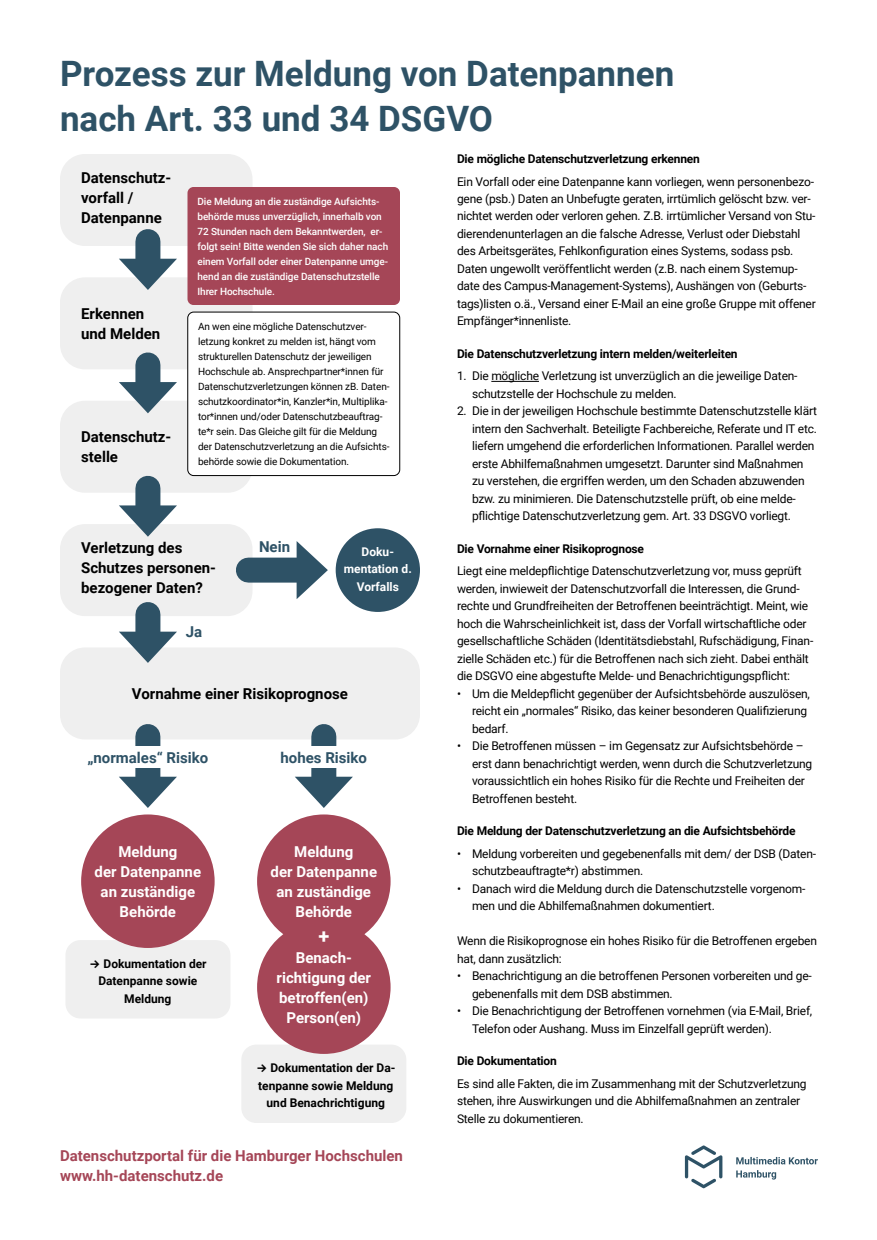
<style>
.page{position:relative;width:877px;height:1240px;background:#fff}
.page>*{position:absolute;margin:0;border:0;box-sizing:border-box;transform-origin:0 0}
.t1{font:700 35px/45px "Roboto";color:#2e5266}
.t2{font:700 20px "Roboto";color:#fff}
.t3{font:700 15px/20px "Roboto";color:#000}
.t4{font:700 15px/20px "Roboto";color:#fff;text-align:center}
.t5{font:700 15px/20px "Roboto";color:#a54657}
.t6{font:700 15px "Roboto";color:#2e5266}
.t7{font:12px/17.5px "Roboto";letter-spacing:-.015em;color:#000}
.t8{font:700 12px/17.5px "Roboto";letter-spacing:-.015em;color:#000;text-align:center}
.t9{font:700 12px/17.5px "Roboto";color:#fff;text-align:center}
.t10{font:10px/15px "Roboto";letter-spacing:-.01em;color:#000}
.t11{font:500 10px/15px "Roboto";letter-spacing:-.01em;color:#fff}
.s1{font-family:"Inter"}
</style>
<div class="page">
<svg style="left:685px;top:1145px;width:37px;height:43px"></svg>
<svg style="left:736px;top:1170px;width:40px;height:10px"></svg>
<svg style="left:736px;top:1157px;width:82px;height:7px"></svg>
<hr style="left:491px;top:381px;width:48px;height:1px;background:#000">
<div style="left:60px;top:277px;width:192px;height:92px;background:#efefef;border-radius:25px"></div>
<div style="left:60px;top:401px;width:192px;height:92px;background:#efefef;border-radius:25px"></div>
<div style="left:60px;top:524px;width:192px;height:92px;background:#efefef;border-radius:25px"></div>
<div style="left:60px;top:647px;width:360px;height:92px;background:#efefef;border-radius:25px"></div>
<div style="left:65px;top:940px;width:165px;height:79px;background:#efefef;border-radius:15px"></div>
<div style="left:241px;top:1045px;width:165px;height:78px;background:#efefef;border-radius:15px"></div>
<div style="left:60px;top:154px;width:192px;height:92px;background:#efefef;border-radius:25px"></div>
<div style="left:135px;top:242px;width:25px;height:24px;background:#2e5266"></div>
<svg style="left:119px;top:259px;width:58px;height:31px"></svg>
<div style="left:135px;top:365px;width:25px;height:24px;background:#2e5266"></div>
<svg style="left:119px;top:382px;width:58px;height:31px"></svg>
<div style="left:135px;top:488px;width:25px;height:24px;background:#2e5266"></div>
<svg style="left:119px;top:505px;width:58px;height:32px"></svg>
<div style="left:248px;top:558px;width:55px;height:25px;background:#2e5266"></div>
<svg style="left:297px;top:541px;width:31px;height:58px"></svg>
<div style="left:135px;top:615px;width:25px;height:23px;background:#2e5266"></div>
<svg style="left:119px;top:632px;width:58px;height:31px"></svg>
<div style="left:135px;top:737px;width:25px;height:47px;background:#2e5266"></div>
<svg style="left:119px;top:777px;width:58px;height:31px"></svg>
<div style="left:311px;top:737px;width:25px;height:47px;background:#2e5266"></div>
<svg style="left:295px;top:777px;width:58px;height:31px"></svg>
<div style="left:188px;top:312px;width:212px;height:164px;background:#fff;border-radius:6px"></div>
<div style="left:188px;top:312px;width:212px;height:164px;border:1px solid #000;border-radius:6px"></div>
<div style="left:188px;top:187px;width:212px;height:118px;background:#a54657;border-radius:6px"></div>
<div style="left:336px;top:528px;width:84px;height:84px;background:#2e5266;border-radius:50%"></div>
<div style="left:72px;top:746px;width:152px;height:22px;background:#fff"></div>
<div style="left:281px;top:746px;width:86px;height:22px;background:#fff"></div>
<div style="left:81px;top:814px;width:134px;height:134px;background:#a54657;border-radius:50%"></div>
<div style="left:257px;top:814px;width:134px;height:134px;background:#a54657;border-radius:50%"></div>
<div style="left:257px;top:920px;width:134px;height:134px;background:#a54657;border-radius:50%"></div>
<h1 class="t1" style="left:60px;top:50px;width:616px">Prozess zur Meldung von Datenpannen nach Art. 33 und 34 DSGVO</h1>
<p class="t8" style="left:457px;top:150px;width:244px">Die mögliche Datenschutzverletzung erkennen</p>
<p class="t7" style="left:457px;top:172px;width:360px">Ein Vorfall oder eine Datenpanne kann vorliegen, wenn personenbezo&shy;gene (psb.) Daten an Unbefugte geraten, irrtümlich gelöscht bzw. ver&shy;nichtet werden oder verloren gehen. Z.B. irrtümlicher Versand von Stu&shy;dierendenunterlagen an die falsche Adresse, Verlust oder Diebstahl des Arbeitsgerätes, Fehlkonfiguration eines Systems, sodass psb.<br>Daten ungewollt veröffentlicht werden (z.B. nach einem Systemup&shy;date des Campus-Management-Systems), Aushängen von (Geburts&shy;tags)listen o.ä., Versand einer E-Mail an eine große Gruppe mit offener Empfänger*innenliste.</p>
<p class="t8" style="left:457px;top:345px;width:282px">Die Datenschutzverletzung intern melden/weiterleiten</p>
<p class="t7" style="left:472px;top:367px;width:327px;text-indent:-15px">1. Die mögliche Verletzung ist unverzüglich an die jeweilige Daten&shy;schutzstelle der Hochschule zu melden.</p>
<p class="t7" style="left:472px;top:402px;width:347px;text-indent:-15px">2. Die in der jeweiligen Hochschule bestimmte Datenschutzstelle klärt intern den Sachverhalt. Beteiligte Fachbereiche, Referate und IT etc. liefern umgehend die erforderlichen Informationen. Parallel werden erste Abhilfemaßnahmen umgesetzt. Darunter sind Maßnahmen zu verstehen, die ergriffen werden, um den Schaden abzuwenden bzw. zu minimieren. Die Datenschutzstelle prüft, ob eine melde&shy;pflichtige Datenschutzverletzung gem. Art. 33 DSGVO vorliegt.</p>
<p class="t8" style="left:457px;top:539px;width:189px">Die Vornahme einer Risikoprognose</p>
<p class="t7" style="left:457px;top:562px;width:358px">Liegt eine meldepflichtige Datenschutzverletzung vor, muss geprüft werden, inwieweit der Datenschutzvorfall die Interessen, die Grund&shy;rechte und Grundfreiheiten der Betroffenen beeinträchtigt. Meint, wie hoch die Wahrscheinlichkeit ist, dass der Vorfall wirtschaftliche oder gesellschaftliche Schäden (Identitätsdiebstahl, Rufschädigung, Finan&shy;zielle Schäden etc.) für die Betroffenen nach sich zieht. Dabei enthält die DSGVO eine abgestufte Melde- und Benachrichtigungspflicht:</p>
<p class="t7" style="left:472px;top:684px;width:340px;text-indent:-15px">• Um die Meldepflicht gegenüber der Aufsichtsbehörde auszulösen, reicht ein „normales“ Risiko, das keiner besonderen Qualifizierung bedarf.</p>
<p class="t7" style="left:472px;top:737px;width:342px;text-indent:-15px">• Die Betroffenen müssen – im Gegensatz zur Aufsichtsbehörde – erst dann benachrichtigt werden, wenn durch die Schutzverletzung voraussichtlich ein hohes Risiko für die Rechte und Freiheiten der Betroffenen besteht.</p>
<p class="t8" style="left:457px;top:822px;width:340px">Die Meldung der Datenschutzverletzung an die Aufsichtsbehörde</p>
<p class="t7" style="left:472px;top:844px;width:346px;text-indent:-15px">• Meldung vorbereiten und gegebenenfalls mit dem/ der DSB (Daten&shy;schutzbeauftragte*r) abstimmen.</p>
<p class="t7" style="left:472px;top:879px;width:335px;text-indent:-15px">• Danach wird die Meldung durch die Datenschutzstelle vorgenom&shy;men und die Abhilfemaßnahmen dokumentiert.</p>
<p class="t7" style="left:457px;top:932px;width:362px">Wenn die Risikoprognose ein hohes Risiko für die Betroffenen ergeben hat, dann zusätzlich:</p>
<p class="t7" style="left:472px;top:967px;width:341px;text-indent:-15px">• Benachrichtigung an die betroffenen Personen vorbereiten und ge&shy;gebenenfalls mit dem DSB abstimmen.</p>
<p class="t7" style="left:472px;top:1002px;width:342px;text-indent:-15px">• Die Benachrichtigung der Betroffenen vornehmen (via E-Mail, Brief,<br>Telefon oder Aushang. Muss im Einzelfall geprüft werden).</p>
<p class="t8" style="left:457px;top:1052px;width:101px">Die Dokumentation</p>
<p class="t7" style="left:457px;top:1074px;width:351px">Es sind alle Fakten, die im Zusammenhang mit der Schutzverletzung stehen, ihre Auswirkungen und die Abhilfemaßnahmen an zentraler<br>Stelle zu dokumentieren.</p>
<p class="t3" style="left:81px;top:167px;width:92px">Datenschutz&shy;vorfall /<br>Datenpanne</p>
<p class="t11" style="left:198px;top:194px;width:192px">Die Meldung an die zuständige Aufsichts&shy;behörde muss unverzüglich, innerhalb von 72 Stunden nach dem Bekanntwerden, er&shy;folgt sein! Bitte wenden Sie sich daher nach einem Vorfall oder einer Datenpanne umge&shy;hend an die zuständige Datenschutzstelle Ihrer Hochschule.</p>
<p class="t3" style="left:81px;top:303px;width:81px">Erkennen und Melden</p>
<p class="t10" style="left:198px;top:319px;width:193px">An wen eine mögliche Datenschutzver&shy;letzung konkret zu melden ist, hängt vom strukturellen Datenschutz der jeweiligen Hochschule ab. Ansprechpartner*innen für Datenschutzverletzungen können zB. Daten&shy;schutzkoordinator*in, Kanzler*in, Multiplika&shy;tor*innen und/oder Datenschutzbeauftrag&shy;te*r sein. Das Gleiche gilt für die Meldung der Datenschutzverletzung an die Aufsichts&shy;behörde sowie die Dokumentation.</p>
<p class="t3" style="left:81px;top:426px;width:92px">Datenschutz&shy;stelle</p>
<p class="t6" style="left:259px;top:536px;width:33px">Nein</p>
<p class="t3" style="left:81px;top:537px;width:136px">Verletzung des<br>Schutzes personen&shy;bezogener Daten?</p>
<p class="t9" style="left:344px;top:542px;width:70px">Doku&shy;mentation d.<br>Vorfalls</p>
<p class="t6" style="left:186px;top:621px;width:18px">Ja</p>
<p class="t3" style="left:132px;top:683px;width:218px">Vornahme einer Risikoprognose</p>
<p class="t6" style="left:88px;top:747px;width:122px">„normales“ Risiko</p>
<p class="t6" style="left:281px;top:747px;width:88px">hohes Risiko</p>
<p class="t4" style="left:95px;top:841px;width:108px">Meldung<br>der Datenpanne an zuständige<br>Behörde</p>
<p class="t4" style="left:271px;top:841px;width:108px">Meldung<br>der Datenpanne an zuständige<br>Behörde</p>
<p class="t4" style="left:277px;top:947px;width:96px">Benach&shy;richtigung der betroffen(en)<br>Person(en)</p>
<h2 class="t2" style="left:318px;top:921px;width:12px">+</h2>
<p class="t8" style="left:89px;top:954px;width:119px"><span class="s1">→</span> Dokumentation der<br>Datenpanne sowie<br>Meldung</p>
<p class="t8" style="left:256px;top:1059px;width:141px"><span class="s1">→</span> Dokumentation der Da&shy;tenpanne sowie Meldung und Benachrichtigung</p>
<p class="t5" style="left:60px;top:1145px;width:345px">Datenschutzportal für die Hamburger Hochschulen www.hh-datenschutz.de</p>
</div>
